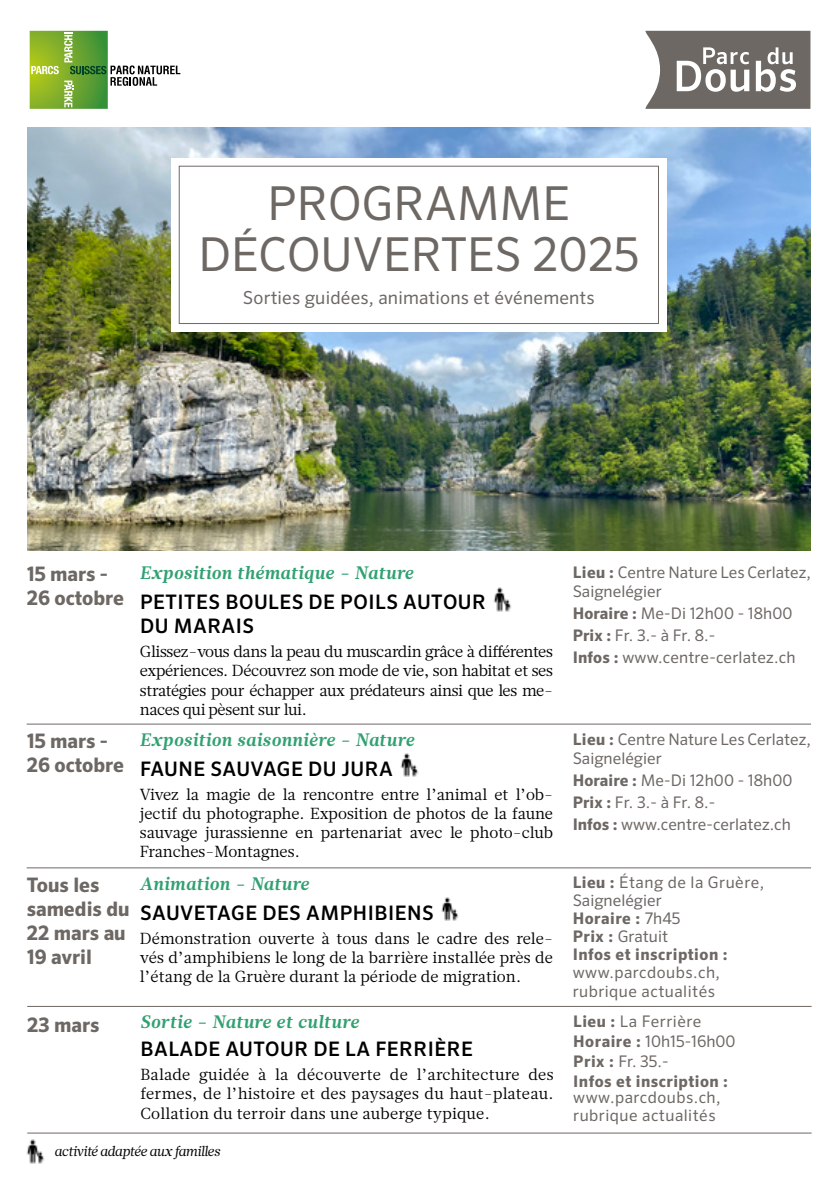
<style>
.page{position:relative;width:840px;height:1191px;background:#fff}
.page>*{position:absolute;margin:0;border:0;box-sizing:border-box;transform-origin:0 0}
.t1{font:46.8px/50.4px "Sero OT";color:#6e6864;text-align:center}
.t2{font:500 20px/24px "Sero OT";letter-spacing:.025em;color:#000}
.t3{font:700 20px/24px "Sero OT";color:#6e6864}
.t4{font:italic 700 18px "Glosa Text";letter-spacing:.03em;color:#31a172}
.t5{font:18px "Sero OT";letter-spacing:.01em;color:#6e6864}
.t6{font:16px/19.2px "Glosa Text";color:#000;text-align:justify}
.t7{font:16px/22px "Sero OT";letter-spacing:.005em;color:#6e6864}
.t8{font:16px/18px "Sero OT";letter-spacing:.03em;color:#6e6864}
.t9{font:700 16px/20px "Sero OT";letter-spacing:.03em;color:#6e6864}
.t10{font:italic 14px "Glosa Text";letter-spacing:-.01em;color:#000}
.s1{font-weight:700}
.s2{font-weight:400}
</style>
<div class="page">
<img style="left:27px;top:127px;width:783px;height:423px">
<svg style="left:645px;top:31px;width:165px;height:78px"></svg>
<svg style="left:29px;top:30px;width:151px;height:79px"></svg>
<hr style="left:27px;top:867px;width:783px;height:1px;background:#6e6864">
<hr style="left:27px;top:723px;width:783px;height:1px;background:#6e6864">
<hr style="left:27px;top:1006px;width:784px;height:1px;background:#6e6864">
<hr style="left:27px;top:1132px;width:784px;height:1px;background:#6e6864">
<img style="left:441px;top:897px;width:18px;height:24px">
<img style="left:493px;top:587px;width:19px;height:25px">
<img style="left:400px;top:753px;width:19px;height:24px">
<img style="left:26px;top:1139px;width:19px;height:25px">
<div style="left:171px;top:158px;width:495px;height:174px;background:#fff"></div>
<div style="left:179px;top:166px;width:479px;height:158px;border:1px solid #6e6864"></div>
<h1 class="t1" style="left:198px;top:178px;width:442px">PROGRAMME<br>DÉCOUVERTES 2025</h1>
<p class="t5" style="left:243px;top:287px;width:353px">Sorties guidées, animations et événements</p>
<p class="t4" style="left:140px;top:561px;width:275px">Exposition thématique - Nature</p>
<p class="t2" style="left:140px;top:590px;width:347px">PETITES BOULES DE POILS AUTOUR<br>DU MARAIS</p>
<p class="t6" style="left:140px;top:642px;width:414px">Glissez-vous dans la peau du muscardin grâce à différentes expériences. Découvrez son mode de vie, son habitat et ses stratégies pour échapper aux prédateurs ainsi que les me&shy;naces qui pèsent sur lui.</p>
<p class="t3" style="left:27px;top:562px;width:99px">15 mars -<br>26 octobre</p>
<p class="t7" style="left:572px;top:562px;width:240px;line-height:19.2px"><span class="s1">Lieu :</span> Centre Nature Les Cerlatez,<br>Saignelégier</p>
<p class="t7" style="left:572px;top:602px;width:224px"><span class="s1">Horaire :</span> Me-Di 12h00 - 18h00<br><span class="s1">Prix :</span> Fr. 3.- à Fr. 8.-<br><span class="s1">Infos :</span> www.centre-cerlatez.ch</p>
<p class="t4" style="left:140px;top:727px;width:276px">Exposition saisonnière - Nature</p>
<p class="t2" style="left:140px;top:756px;width:254px">FAUNE SAUVAGE DU JURA</p>
<p class="t6" style="left:140px;top:784px;width:414px">Vivez la magie de la rencontre entre l’animal et l’ob&shy;jectif du photographe. Exposition de photos de la faune sauvage jurassienne en partenariat avec le photo-club Franches-Montagnes.</p>
<p class="t3" style="left:27px;top:729px;width:99px">15 mars -<br>26 octobre</p>
<p class="t7" style="left:572px;top:729px;width:240px;line-height:19.2px"><span class="s1">Lieu :</span> Centre Nature Les Cerlatez,<br>Saignelégier</p>
<p class="t7" style="left:572px;top:769px;width:221px"><span class="s1">Horaire :</span> Me-Di 12h00 - 18h00<br><span class="s1">Prix :</span> Fr. 3.- à Fr. 8.-<br><span class="s1">Infos :</span> www.centre-cerlatez.ch</p>
<p class="t3" style="left:27px;top:872px;width:104px">Tous les samedis du<br>22 mars au<br>19 avril</p>
<p class="t7" style="left:572px;top:873px;width:193px;line-height:18px"><span class="s1">Lieu :</span> Étang de la Gruère,<br>Saignelégier<br><span class="s1">Horaire :</span> 7h45<br><span class="s1">Prix :</span> Gratuit<br><span class="s1">Infos et inscription :</span></p>
<p class="t8" style="left:572px;top:963px;width:149px">www.parcdoubs.ch, rubrique actualités</p>
<p class="t4" style="left:140px;top:871px;width:170px">Animation - Nature</p>
<p class="t2" style="left:140px;top:900px;width:295px">SAUVETAGE DES AMPHIBIENS</p>
<p class="t6" style="left:140px;top:928px;width:414px">Démonstration ouverte à tous dans le cadre des rele&shy;vés d’amphibiens le long de la barrière installée près de l’étang de la Gruère durant la période de migration.</p>
<p class="t4" style="left:140px;top:1010px;width:220px">Sortie - Nature et culture</p>
<p class="t2" style="left:140px;top:1037px;width:333px">BALADE AUTOUR DE LA FERRIÈRE</p>
<p class="t6" style="left:140px;top:1065px;width:414px">Balade guidée à la découverte de l’architecture des fermes, de l’histoire et des paysages du haut-plateau.<br>Collation du terroir dans une auberge typique.</p>
<p class="t3" style="left:27px;top:1012px;width:74px">23 mars</p>
<p class="t9" style="left:573px;top:1011px;width:164px">Lieu : <span class="s2">La Ferrière<br></span>Horaire : <span class="s2">10h15-16h00<br></span>Prix : <span class="s2">Fr. 35.-<br></span>Infos et inscription :</p>
<p class="t8" style="left:573px;top:1088px;width:149px">www.parcdoubs.ch, rubrique actualités</p>
<p class="t10" style="left:54px;top:1141px;width:167px">activité adaptée aux familles</p>
</div>
